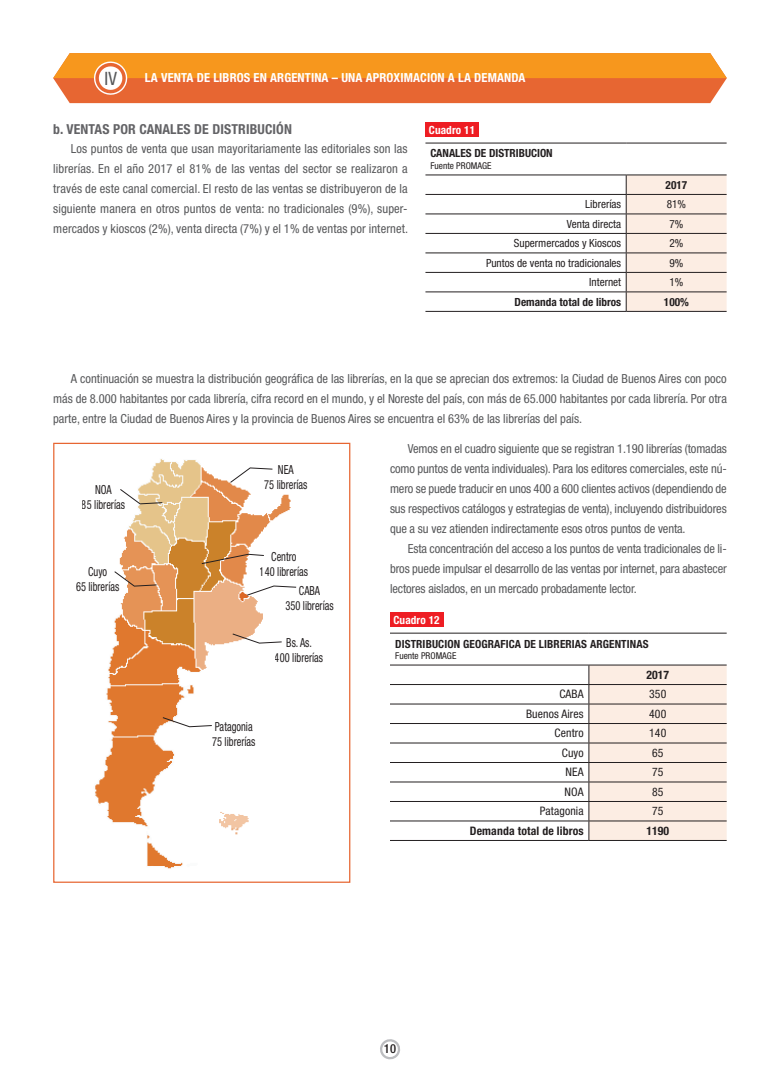
<style>
.page{position:relative;width:780px;height:1088px;background:#fff}
.page>*{position:absolute;margin:0;border:0;box-sizing:border-box;transform-origin:0 0}
.t1{font:condensed 18.38px "Helvetica Neue LT Std";color:#57585a}
.t2{font:700 condensed 13.75px "Helvetica Neue LT Std";letter-spacing:.01em;color:#636366}
.t3{font:condensed 12.5px/20px "Helvetica Neue LT Std";letter-spacing:-.01em;color:#57585a;text-align:justify}
.t4{font:condensed 12.5px/15px "Helvetica Neue LT Std";color:#231f20;text-align:center;scale:.83 1}
.t5{font:700 condensed 12.5px "Helvetica Neue LT Std";letter-spacing:.01em;color:#fff}
.t6{font:500 condensed 12.5px "Helvetica Neue LT Std";color:#231f20}
.t7{font:condensed 11.75px "Helvetica Neue LT Std";letter-spacing:.01em;color:#231f20}
.t8{font:700 condensed 11.75px "Helvetica Neue LT Std";letter-spacing:.01em;color:#231f20}
.t9{font:700 condensed 11.25px "Helvetica Neue LT Std";color:#231f20}
.t10{font:condensed 11.25px "Helvetica Neue LT Std";color:#231f20}
.t11{font:700 condensed 11.25px "Helvetica Neue LT Std";letter-spacing:.01em;color:#fff}
.t12{font:condensed 9.38px "Helvetica Neue LT Std";color:#231f20}
</style>
<div class="page">
<svg style="left:380px;top:1039px;width:20px;height:21px"></svg>
<svg style="left:390px;top:664px;width:336px;height:157px"></svg>
<hr style="left:390px;top:633px;width:199px;height:1px;background:#231f20">
<hr style="left:589px;top:633px;width:137px;height:1px;background:#231f20">
<hr style="left:390px;top:665px;width:199px;height:1px;background:#231f20">
<hr style="left:390px;top:684px;width:199px;height:1px;background:#231f20">
<hr style="left:390px;top:704px;width:199px;height:1px;background:#231f20">
<hr style="left:390px;top:723px;width:199px;height:1px;background:#231f20">
<hr style="left:390px;top:743px;width:199px;height:1px;background:#231f20">
<hr style="left:390px;top:762px;width:199px;height:1px;background:#231f20">
<hr style="left:390px;top:782px;width:199px;height:1px;background:#231f20">
<hr style="left:390px;top:801px;width:199px;height:1px;background:#231f20">
<hr style="left:390px;top:821px;width:199px;height:1px;background:#231f20">
<svg style="left:588px;top:665px;width:138px;height:175px;background:#ebddd4"></svg>
<hr style="left:390px;top:840px;width:199px;height:1px;background:#231f20">
<hr style="left:589px;top:840px;width:137px;height:1px;background:#231f20">
<img style="left:95px;top:459px;width:202px;height:410px">
<div style="left:53px;top:443px;width:297px;height:440px;border:1px solid #e76632"></div>
<svg style="left:247px;top:585px;width:49px;height:11px"></svg>
<svg style="left:201px;top:554px;width:63px;height:10px"></svg>
<svg style="left:230px;top:467px;width:43px;height:16px"></svg>
<svg style="left:120px;top:489px;width:43px;height:15px"></svg>
<svg style="left:114px;top:571px;width:43px;height:15px"></svg>
<svg style="left:232px;top:633px;width:50px;height:10px"></svg>
<svg style="left:162px;top:717px;width:50px;height:10px"></svg>
<svg style="left:425px;top:174px;width:301px;height:137px"></svg>
<hr style="left:425px;top:143px;width:201px;height:1px;background:#231f20">
<hr style="left:626px;top:143px;width:100px;height:1px;background:#231f20">
<hr style="left:425px;top:175px;width:201px;height:1px;background:#231f20">
<hr style="left:425px;top:194px;width:201px;height:1px;background:#231f20">
<hr style="left:425px;top:214px;width:201px;height:1px;background:#231f20">
<hr style="left:425px;top:233px;width:201px;height:1px;background:#231f20">
<hr style="left:425px;top:253px;width:201px;height:1px;background:#231f20">
<hr style="left:425px;top:272px;width:201px;height:1px;background:#231f20">
<hr style="left:425px;top:292px;width:201px;height:1px;background:#231f20">
<svg style="left:626px;top:175px;width:100px;height:136px;background:#efe1d8"></svg>
<hr style="left:425px;top:311px;width:201px;height:1px;background:#231f20">
<hr style="left:626px;top:311px;width:100px;height:1px;background:#231f20">
<svg style="left:53px;top:53px;width:673px;height:50px;background:#ef8330"></svg>
<div style="left:425px;top:123px;width:53px;height:14px;background:#ee1d23"></div>
<div style="left:390px;top:613px;width:53px;height:14px;background:#ee1d23"></div>
<h1 class="t1" style="left:104px;top:68px;width:14px">IV</h1>
<p class="t5" style="left:145px;top:70px;width:382px">LA VENTA DE LIBROS EN ARGENTINA – UNA APROXIMACION A LA DEMANDA</p>
<p class="t2" style="left:53px;top:120px;width:240px">b. VENTAS POR CANALES DE DISTRIBUCIÓN</p>
<p class="t3" style="left:53px;top:138px;width:356px;text-indent:18px">Los puntos de venta que usan mayoritariamente las editoriales son las librerías. En el año 2017 el 81% de las ventas del sector se realizaron a través de este canal comercial. El resto de las ventas se distribuyeron de la siguiente manera en otros puntos de venta: no tradicionales (9%), super&shy;mercados y kioscos (2%), venta directa (7%) y el 1% de ventas por internet.</p>
<p class="t11" style="left:429px;top:123px;width:48px">Cuadro 11</p>
<p class="t9" style="left:430px;top:147px;width:124px">CANALES DE DISTRIBUCION</p>
<p class="t12" style="left:430px;top:160px;width:63px">Fuente PROMAGE</p>
<p class="t9" style="left:665px;top:178px;width:23px">2017</p>
<p class="t10" style="left:585px;top:198px;width:38px">Librerías</p>
<p class="t10" style="left:666px;top:198px;width:21px">81%</p>
<p class="t10" style="left:566px;top:217px;width:56px">Venta directa</p>
<p class="t10" style="left:669px;top:217px;width:15px">7%</p>
<p class="t10" style="left:514px;top:237px;width:109px">Supermercados y Kioscos</p>
<p class="t10" style="left:669px;top:237px;width:15px">2%</p>
<p class="t10" style="left:486px;top:256px;width:137px">Puntos de venta no tradicionales</p>
<p class="t10" style="left:669px;top:256px;width:15px">9%</p>
<p class="t10" style="left:589px;top:276px;width:33px">Internet</p>
<p class="t10" style="left:669px;top:276px;width:15px">1%</p>
<p class="t9" style="left:514px;top:295px;width:108px">Demanda total de libros</p>
<p class="t9" style="left:664px;top:295px;width:26px">100%</p>
<p class="t3" style="left:53px;top:368px;width:675px;text-indent:18px">A continuación se muestra la distribución geográfica de las librerías, en la que se aprecian dos extremos: la Ciudad de Buenos Aires con poco más de 8.000 habitantes por cada librería, cifra record en el mundo, y el Noreste del país, con más de 65.000 habitantes por cada librería. Por otra parte, entre la Ciudad de Buenos Aires y la provincia de Buenos Aires se encuentra el 63% de las librerías del país.</p>
<p class="t4" style="left:82px;top:482px;width:54px">NOA<br>85 librerías</p>
<p class="t4" style="left:76px;top:564px;width:54px">Cuyo<br>65 librerías</p>
<p class="t4" style="left:264px;top:462px;width:54px">NEA<br>75 librerías</p>
<p class="t4" style="left:260px;top:548px;width:60px">Centro<br>140 librerías</p>
<p class="t3" style="left:390px;top:438px;width:338px;text-indent:18px">Vemos en el cuadro siguiente que se registran 1.190 librerías (tomadas como puntos de venta individuales). Para los editores comerciales, este nú&shy;mero se puede traducir en unos 400 a 600 clientes activos (dependiendo de sus respectivos catálogos y estrategias de venta), incluyendo distribuidores que a su vez atienden indirectamente esos otros puntos de venta.</p>
<p class="t3" style="left:390px;top:538px;width:338px;text-align:right">Esta concentración del acceso a los puntos de venta tradicionales de li&shy;bros puede impulsar el desarrollo de las ventas por internet, para abastecer</p>
<p class="t4" style="left:299px;top:583px;width:27px">CABA</p>
<p class="t3" style="left:390px;top:578px;width:248px">lectores aislados, en un mercado probadamente lector.</p>
<p class="t4" style="left:285px;top:598px;width:60px">350 librerías</p>
<p class="t4" style="left:275px;top:635px;width:60px">Bs. As.<br>400 librerías</p>
<p class="t4" style="left:212px;top:718px;width:54px;text-align:left">Patagonia<br>75 librerías</p>
<p class="t11" style="left:393px;top:613px;width:48px">Cuadro 12</p>
<p class="t9" style="left:395px;top:637px;width:255px">DISTRIBUCION GEOGRAFICA DE LIBRERIAS ARGENTINAS</p>
<p class="t12" style="left:395px;top:650px;width:63px">Fuente PROMAGE</p>
<p class="t8" style="left:646px;top:668px;width:24px">2017</p>
<p class="t7" style="left:559px;top:687px;width:26px">CABA</p>
<p class="t7" style="left:649px;top:687px;width:19px">350</p>
<p class="t7" style="left:526px;top:707px;width:59px">Buenos Aires</p>
<p class="t7" style="left:649px;top:707px;width:19px">400</p>
<p class="t7" style="left:554px;top:726px;width:31px">Centro</p>
<p class="t7" style="left:649px;top:726px;width:19px">140</p>
<p class="t7" style="left:561px;top:746px;width:23px">Cuyo</p>
<p class="t7" style="left:652px;top:746px;width:13px">65</p>
<p class="t7" style="left:565px;top:765px;width:20px">NEA</p>
<p class="t7" style="left:652px;top:765px;width:13px">75</p>
<p class="t7" style="left:564px;top:785px;width:21px">NOA</p>
<p class="t7" style="left:652px;top:785px;width:13px">85</p>
<p class="t7" style="left:540px;top:804px;width:45px">Patagonia</p>
<p class="t7" style="left:652px;top:804px;width:13px">75</p>
<p class="t8" style="left:470px;top:824px;width:115px">Demanda total de libros</p>
<p class="t8" style="left:646px;top:824px;width:24px">1190</p>
<p class="t6" style="left:384px;top:1041px;width:13px">10</p>
</div>
